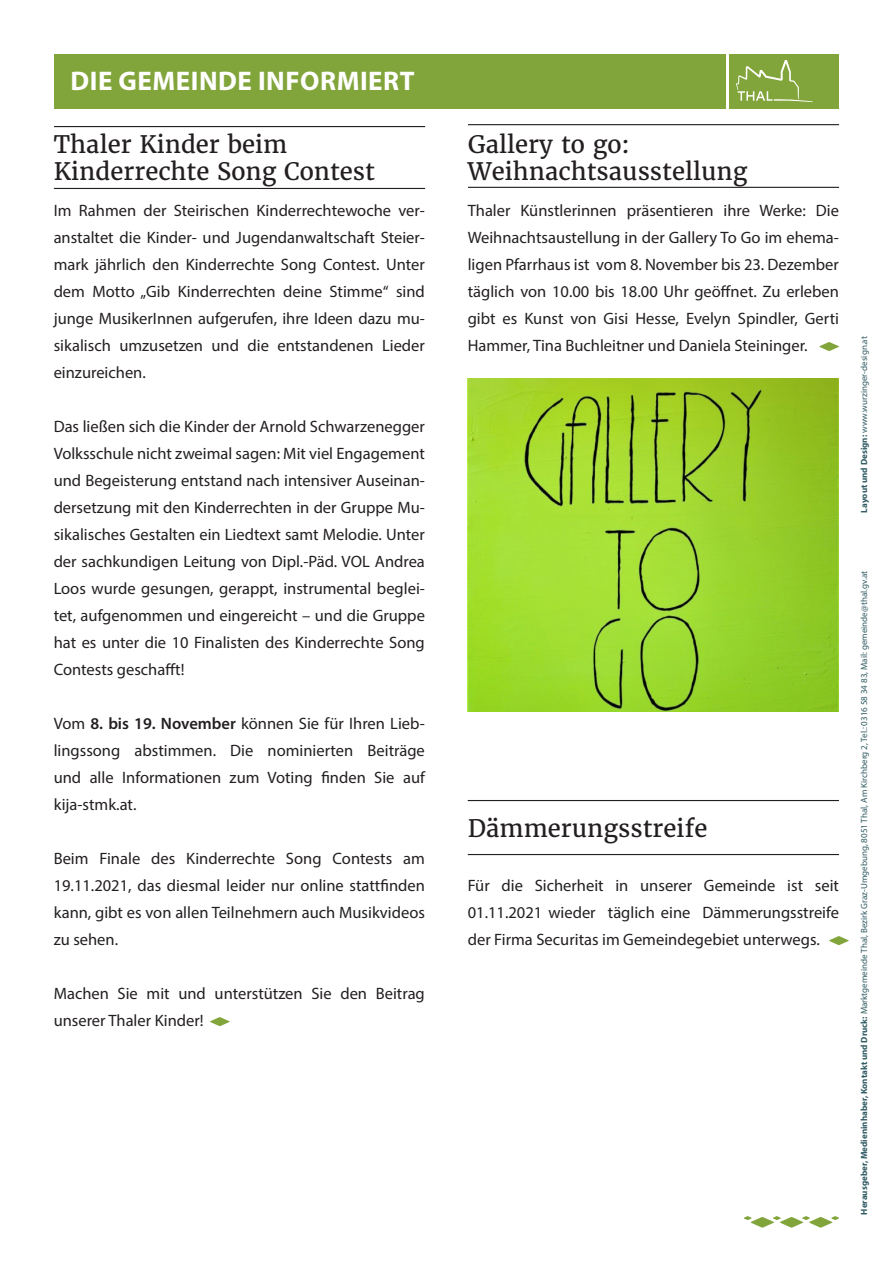
<style>
.page{position:relative;width:893px;height:1263px;background:#fff}
.page>*{position:absolute;margin:0;border:0;box-sizing:border-box;transform-origin:0 0}
.t1{font:700 27px "Myriad Pro";letter-spacing:.02em;color:#fff}
.t2{font:24px/27px "Merriweather";color:#231f20}
.t3{font:16.5px/27px "Myriad Pro";color:#231f20;text-align:justify}
.t4{font:9px "Myriad Pro";color:#305b63}
.s1{font-weight:600}
.s2{font-weight:700}
</style>
<div class="page">
<svg style="left:744px;top:1216px;width:95px;height:11px"></svg>
<div style="left:54px;top:54px;width:672px;height:54px;background:#82a53b"></div>
<div style="left:729px;top:54px;width:110px;height:54px;background:#82a53b"></div>
<svg style="left:736px;top:60px;width:77px;height:42px"></svg>
<svg style="left:210px;top:1017px;width:20px;height:9px"></svg>
<hr style="left:54px;top:188px;width:371px;height:1px;background:#231f20">
<hr style="left:54px;top:126px;width:371px;height:1px;background:#231f20">
<hr style="left:468px;top:187px;width:371px;height:1px;background:#231f20">
<hr style="left:468px;top:124px;width:371px;height:1px;background:#231f20">
<svg style="left:819px;top:342px;width:20px;height:9px"></svg>
<img style="left:468px;top:378px;width:371px;height:333px">
<hr style="left:468px;top:854px;width:371px;height:1px;background:#231f20">
<hr style="left:468px;top:800px;width:371px;height:1px;background:#231f20">
<svg style="left:829px;top:936px;width:20px;height:9px"></svg>
<h1 class="t1" style="left:71px;top:63px;width:345px">DIE GEMEINDE INFORMIERT</h1>
<h1 class="t1" style="left:257px;top:63px;width:178px">THAL SUCH ...</h1>
<h2 class="t2" style="left:54px;top:131px;width:323px">Thaler Kinder beim<br>Kinderrechte Song Contest</h2>
<p class="t3" style="left:54px;top:197px;width:373px">Im Rahmen der Steirischen Kinderrechtewoche ver&shy;anstaltet die Kinder- und Jugendanwaltschaft Steier&shy;mark jährlich den Kinderrechte Song Contest. Unter dem Motto „Gib Kinderrechten deine Stimme“ sind junge MusikerInnen aufgerufen, ihre Ideen dazu mu&shy;sikalisch umzusetzen und die entstandenen Lieder einzureichen.</p>
<p class="t3" style="left:54px;top:413px;width:373px">Das ließen sich die Kinder der Arnold Schwarzenegger Volksschule nicht zweimal sagen: Mit viel Engagement und Begeisterung entstand nach intensiver Auseinan&shy;dersetzung mit den Kinderrechten in der Gruppe Mu&shy;sikalisches Gestalten ein Liedtext samt Melodie. Unter der sachkundigen Leitung von Dipl.-Päd. VOL Andrea Loos wurde gesungen, gerappt, instrumental beglei&shy;tet, aufgenommen und eingereicht – und die Gruppe hat es unter die 10 Finalisten des Kinderrechte Song Contests geschafft!</p>
<p class="t3" style="left:54px;top:710px;width:373px">Vom <span class="s1">8. bis 19. November</span> können Sie für Ihren Lieb&shy;lingssong abstimmen. Die nominierten Beiträge und alle Informationen zum Voting finden Sie auf kija-stmk.at.</p>
<p class="t3" style="left:54px;top:845px;width:373px">Beim Finale des Kinderrechte Song Contests am 19.11.2021, das diesmal leider nur online stattfinden kann, gibt es von allen Teilnehmern auch Musikvideos zu sehen.</p>
<p class="t3" style="left:54px;top:980px;width:373px">Machen Sie mit und unterstützen Sie den Beitrag unserer Thaler Kinder!</p>
<h2 class="t2" style="left:468px;top:131px;width:281px">Gallery to go:<br>Weihnachtsausstellung</h2>
<p class="t3" style="left:468px;top:197px;width:373px">Thaler Künstlerinnen präsentieren ihre Werke: Die Weihnachtsaustellung in der Gallery To Go im ehema&shy;ligen Pfarrhaus ist vom 8. November bis 23. Dezember täglich von 10.00 bis 18.00 Uhr geöffnet. Zu erleben gibt es Kunst von Gisi Hesse, Evelyn Spindler, Gerti Hammer, Tina Buchleitner und Daniela Steininger.</p>
<p class="t4" style="left:858px;top:512px;width:178px;rotate:-90deg"><span class="s2">Layout und Design:</span> www.wurzinger-design.at</p>
<h2 class="t2" style="left:468px;top:815px;width:241px">Dämmerungsstreife</h2>
<p class="t3" style="left:468px;top:872px;width:373px">Für die Sicherheit in unserer Gemeinde ist seit 01.11.2021 wieder täglich eine Dämmerungsstreife der Firma Securitas im Gemeindegebiet unterwegs.</p>
<p class="t4" style="left:858px;top:1214px;width:645px;rotate:-90deg"><span class="s2">Herausgeber, Medieninhaber, Kontakt und Druck:</span> Marktgemeinde Thal, Bezirk Graz-Umgebung, 8051 Thal, Am Kirchberg 2, Tel.: 0316 58 34 83, Mail: gemeinde@thal.gv.at</p>
</div>
